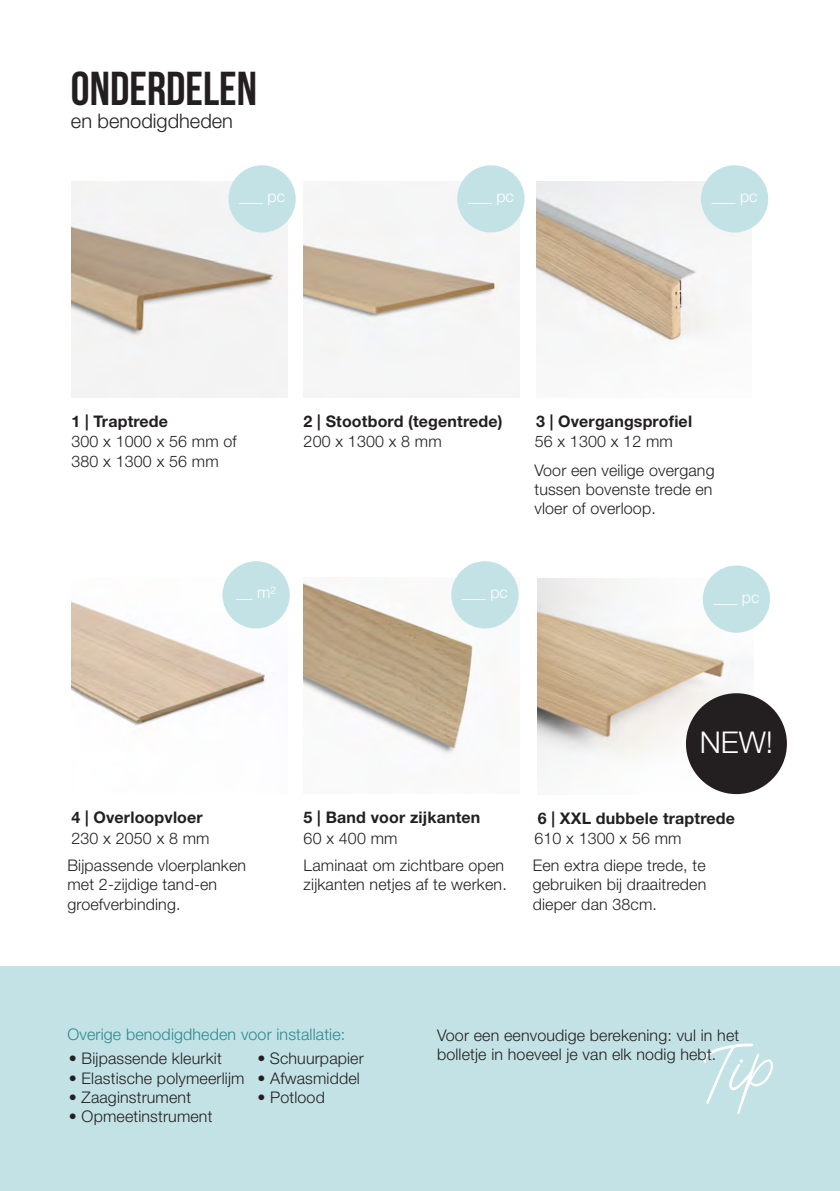
<style>
.page{position:relative;width:840px;height:1191px;background:#fff}
.page>*{position:absolute;margin:0;border:0;box-sizing:border-box;transform-origin:0 0}
.t1{font:55px "Aesthetik Script";color:#fff}
.t2{font:700 47.6px "Bebas Neue";color:#231f20}
.t3{font:300 30px "Helvetica Neue LT Std";color:#fff}
.t4{font:300 20px "Helvetica Neue LT Std";color:#231f20}
.t5{font:300 16px/19.2px "Helvetica Neue LT Std";letter-spacing:.01em;color:#231f20}
.t6{font:700 16px "Helvetica Neue LT Std";letter-spacing:.01em;color:#231f20}
.t7{font:300 16px "Helvetica Neue LT Std";letter-spacing:.01em;color:#298a91}
.t8{font:300 16px "Helvetica Neue LT Std";color:#fff}
</style>
<div class="page">
<div style="left:0;top:966px;width:839px;height:225px;background:#c3e2e5"></div>
<img style="left:71px;top:182px;width:216px;height:215px">
<img style="left:303px;top:183px;width:216px;height:180px">
<img style="left:536px;top:182px;width:215px;height:160px">
<div style="left:700px;top:165px;width:67px;height:67px;background:#c3e2e5;border-radius:50%"></div>
<div style="left:457px;top:165px;width:67px;height:67px;background:#c3e2e5;border-radius:50%"></div>
<div style="left:228px;top:165px;width:67px;height:67px;background:#c3e2e5;border-radius:50%"></div>
<img style="left:303px;top:578px;width:216px;height:176px">
<img style="left:71px;top:578px;width:216px;height:148px">
<div style="left:451px;top:561px;width:67px;height:67px;background:#c3e2e5;border-radius:50%"></div>
<div style="left:222px;top:561px;width:67px;height:67px;background:#c3e2e5;border-radius:50%"></div>
<img style="left:537px;top:578px;width:216px;height:216px">
<div style="left:702px;top:565px;width:67px;height:67px;background:#c3e2e5;border-radius:50%"></div>
<div style="left:685px;top:693px;width:101px;height:101px;background:#231f20;border-radius:50%"></div>
<p class="t2" style="left:71px;top:63px;width:187px">ONDERDELEN</p>
<p class="t4" style="left:71px;top:109px;width:163px">en benodigdheden</p>
<p class="t8" style="left:239px;top:187px;width:47px">___ pc</p>
<p class="t8" style="left:467px;top:187px;width:47px">___ pc</p>
<p class="t8" style="left:711px;top:187px;width:47px">___ pc</p>
<p class="t6" style="left:71px;top:411px;width:98px">1 | Traptrede</p>
<p class="t6" style="left:303px;top:411px;width:200px">2 | Stootbord (tegentrede)</p>
<p class="t6" style="left:536px;top:411px;width:157px">3 | Overgangsprofiel</p>
<p class="t5" style="left:71px;top:432px;width:167px">300 x 1000 x 56 mm of<br>380 x 1300 x 56 mm</p>
<p class="t5" style="left:303px;top:432px;width:140px">200 x 1300 x 8 mm</p>
<p class="t5" style="left:534px;top:432px;width:140px">56 x 1300 x 12 mm</p>
<p class="t5" style="left:534px;top:460px;width:181px">Voor een veilige overgang tussen bovenste trede en vloer of overloop.</p>
<p class="t8" style="left:236px;top:583px;width:41px">__ m²</p>
<p class="t8" style="left:461px;top:583px;width:47px">___ pc</p>
<p class="t8" style="left:713px;top:587px;width:47px">___ pc</p>
<p class="t3" style="left:699px;top:724px;width:75px">NEW!</p>
<p class="t6" style="left:71px;top:807px;width:133px">4 | Overloopvloer</p>
<p class="t6" style="left:303px;top:807px;width:178px">5 | Band voor zijkanten</p>
<p class="t6" style="left:537px;top:808px;width:198px">6 | XXL dubbele traptrede</p>
<p class="t5" style="left:71px;top:828px;width:140px">230 x 2050 x 8 mm</p>
<p class="t5" style="left:303px;top:828px;width:95px">60 x 400 mm</p>
<p class="t5" style="left:534px;top:829px;width:149px">610 x 1300 x 56 mm</p>
<p class="t5" style="left:67px;top:855px;width:180px">Bijpassende vloerplanken met 2-zijdige tand-en groefverbinding.</p>
<p class="t5" style="left:303px;top:855px;width:204px">Laminaat om zichtbare open zijkanten netjes af te werken.</p>
<p class="t5" style="left:532px;top:855px;width:175px;text-align:justify">Een extra diepe trede, te gebruiken bij draaitreden dieper dan 38cm.</p>
<p class="t7" style="left:67px;top:1024px;width:279px">Overige benodigdheden voor installatie:</p>
<p class="t5" style="left:69px;top:1048px;width:154px">• Bijpassende kleurkit</p>
<p class="t5" style="left:69px;top:1068px;width:177px">• Elastische polymeerlijm</p>
<p class="t5" style="left:69px;top:1087px;width:124px">• Zaaginstrument</p>
<p class="t5" style="left:69px;top:1106px;width:145px">• Opmeetinstrument</p>
<p class="t5" style="left:257px;top:1048px;width:108px">• Schuurpapier</p>
<p class="t5" style="left:257px;top:1068px;width:104px">• Afwasmiddel</p>
<p class="t5" style="left:257px;top:1087px;width:69px">• Potlood</p>
<p class="t5" style="left:437px;top:1025px;width:303px">Voor een eenvoudige berekening: vul in het bolletje in hoeveel je van elk nodig hebt.</p>
<p class="t1" style="left:700px;top:1031px;width:77px">Tip</p>
</div>
